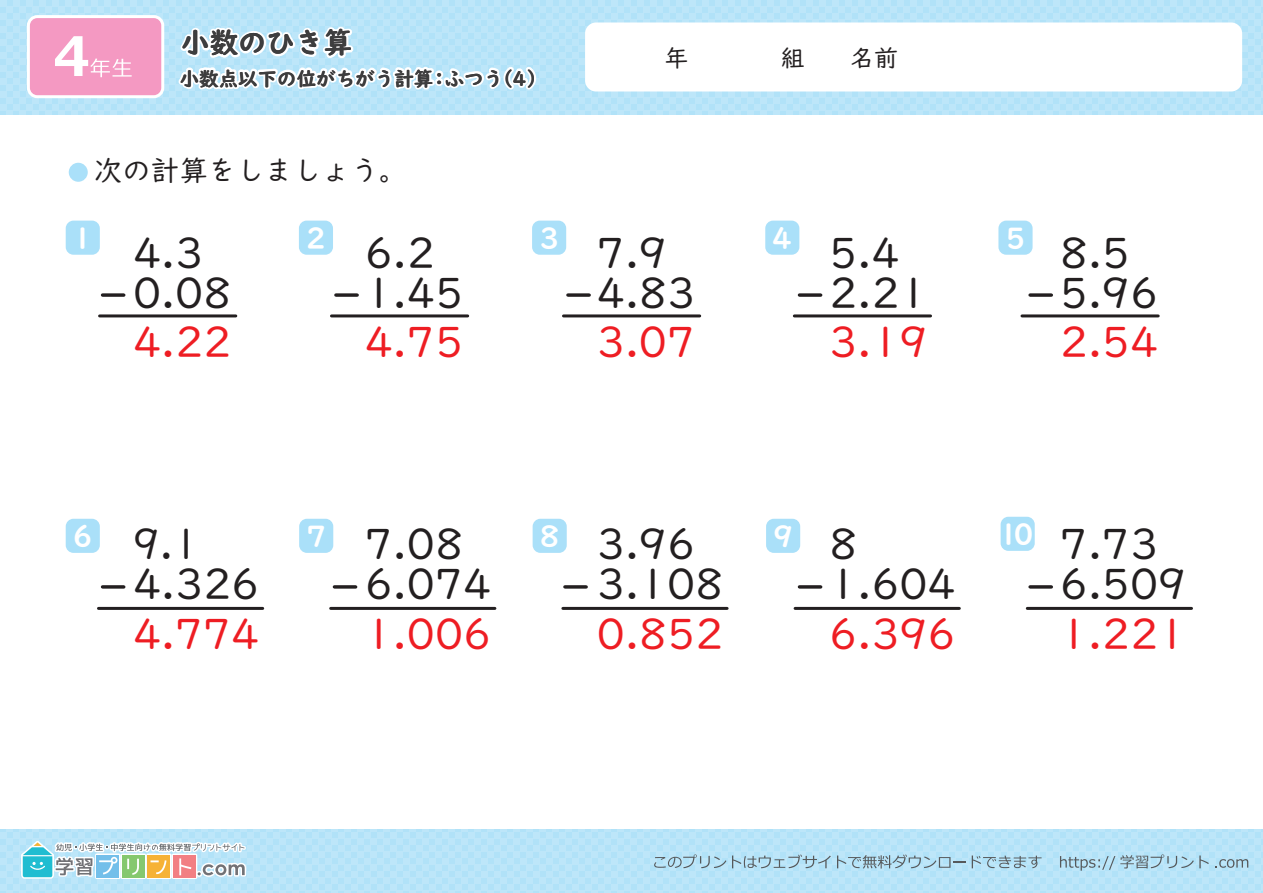
<style>
.page{position:relative;width:1263px;height:893px;background:#fff}
.page>*{position:absolute;margin:0;border:0;box-sizing:border-box;transform-origin:0 0}
.t1{font:42.6px/40px "UD Digi Kyokasho NP R";color:#231f20}
.t2{font:42.6px "UD Digi Kyokasho NP R";color:#ee1d23}
.t3{font:42.6px/40px "UD Digi Kyokasho NP R";color:#231f20;scale:.95 1}
.t4{font:28.65px "UD Digi Kyokasho NP B";color:#fff}
.t5{font:28.5px "UD Digi Kyokasho NP R";color:#231f20}
.t6{font:28.5px "UD Digi Kyokasho NP B";color:#231f20}
.t7{font:24px "UD Digi Kyokasho NP R";color:#231f20}
.t8{font:19.5px "UD Digi Kyokasho NP B";color:#231f20}
</style>
<div class="page">
<div style="left:0;top:0;width:1263px;height:114px;background:#bde6f9"></div>
<div style="left:585px;top:23px;width:657px;height:69px;background:#fff;border-radius:11px"></div>
<div style="left:27px;top:15px;width:137px;height:83px;border:6px solid #fff;border-radius:8px"></div>
<div style="left:30px;top:18px;width:131px;height:77px;background:#f499c2;border-radius:8px"></div>
<svg style="left:55px;top:36px;width:77px;height:41px"></svg>
<div style="left:0;top:830px;width:1263px;height:63px;background:#bde6f9"></div>
<svg style="left:1060px;top:854px;width:149px;height:17px"></svg>
<svg style="left:1215px;top:859px;width:33px;height:9px"></svg>
<svg style="left:654px;top:854px;width:72px;height:14px"></svg>
<svg style="left:732px;top:854px;width:99px;height:14px"></svg>
<svg style="left:837px;top:854px;width:129px;height:14px"></svg>
<svg style="left:972px;top:855px;width:69px;height:13px"></svg>
<svg style="left:15px;top:829px;width:233px;height:51px"></svg>
<div style="left:69px;top:163px;width:19px;height:19px;background:#aae0f9;border-radius:50%"></div>
<svg style="left:336px;top:293px;width:21px;height:4px"></svg>
<svg style="left:103px;top:293px;width:21px;height:4px"></svg>
<svg style="left:568px;top:293px;width:21px;height:4px"></svg>
<svg style="left:799px;top:293px;width:22px;height:4px"></svg>
<hr style="left:794px;top:314px;width:136px;height:3px;background:#231f20">
<hr style="left:563px;top:314px;width:137px;height:3px;background:#231f20">
<hr style="left:331px;top:314px;width:137px;height:3px;background:#231f20">
<hr style="left:1022px;top:314px;width:136px;height:3px;background:#231f20">
<hr style="left:100px;top:314px;width:136px;height:3px;background:#231f20">
<hr style="left:98px;top:607px;width:165px;height:3px;background:#231f20">
<hr style="left:795px;top:607px;width:164px;height:3px;background:#231f20">
<hr style="left:563px;top:607px;width:164px;height:3px;background:#231f20">
<hr style="left:331px;top:607px;width:164px;height:3px;background:#231f20">
<hr style="left:1027px;top:607px;width:164px;height:3px;background:#231f20">
<svg style="left:1030px;top:293px;width:21px;height:4px"></svg>
<svg style="left:334px;top:585px;width:22px;height:4px"></svg>
<svg style="left:103px;top:585px;width:21px;height:4px"></svg>
<svg style="left:565px;top:585px;width:21px;height:4px"></svg>
<svg style="left:799px;top:585px;width:22px;height:4px"></svg>
<svg style="left:1030px;top:585px;width:21px;height:4px"></svg>
<div style="left:765px;top:221px;width:34px;height:34px;background:#aae0f9;border-radius:8px"></div>
<div style="left:299px;top:221px;width:34px;height:34px;background:#aae0f9;border-radius:8px"></div>
<div style="left:532px;top:221px;width:34px;height:34px;background:#aae0f9;border-radius:8px"></div>
<div style="left:1000px;top:517px;width:35px;height:34px;background:#aae0f9;border-radius:8px"></div>
<div style="left:66px;top:221px;width:34px;height:34px;background:#aae0f9;border-radius:8px"></div>
<div style="left:299px;top:519px;width:34px;height:34px;background:#aae0f9;border-radius:8px"></div>
<div style="left:66px;top:519px;width:34px;height:34px;background:#aae0f9;border-radius:8px"></div>
<div style="left:533px;top:519px;width:34px;height:34px;background:#aae0f9;border-radius:8px"></div>
<div style="left:998px;top:221px;width:34px;height:34px;background:#aae0f9;border-radius:8px"></div>
<div style="left:766px;top:519px;width:34px;height:34px;background:#aae0f9;border-radius:8px"></div>
<svg style="left:175px;top:0;width:365px;height:115px"></svg>
<p class="t6" style="left:181px;top:26px;width:173px">小数のひき算</p>
<p class="t8" style="left:180px;top:67px;width:271px">小数点以下の位がちがう計算：</p>
<p class="t8" style="left:493px;top:67px;width:54px">（4）</p>
<p class="t8" style="left:445px;top:67px;width:60px">ふつう</p>
<p class="t7" style="left:664px;top:44px;width:25px">年</p>
<p class="t7" style="left:781px;top:44px;width:25px">組</p>
<p class="t7" style="left:850px;top:44px;width:49px">名前</p>
<p class="t5" style="left:94px;top:154px;width:315px">次の計算をしましょう。</p>
<p class="t4" style="left:73px;top:221px;width:22px">1</p>
<p class="t1" style="left:133px;top:233px;width:100px">4.3<br>0.08</p>
<p class="t4" style="left:306px;top:221px;width:22px">2</p>
<p class="t4" style="left:539px;top:221px;width:22px">3</p>
<p class="t4" style="left:772px;top:221px;width:22px">4</p>
<p class="t4" style="left:1005px;top:221px;width:22px">5</p>
<p class="t1" style="left:365px;top:233px;width:100px">6.2<br>1.45</p>
<p class="t1" style="left:597px;top:233px;width:100px">7.9<br>4.83</p>
<p class="t1" style="left:829px;top:233px;width:100px">5.4<br>2.21</p>
<p class="t1" style="left:1060px;top:233px;width:100px">8.5<br>5.96</p>
<p class="t2" style="left:133px;top:318px;width:100px">4.22</p>
<p class="t2" style="left:365px;top:318px;width:100px">4.75</p>
<p class="t2" style="left:597px;top:318px;width:100px">3.07</p>
<p class="t2" style="left:829px;top:318px;width:100px">3.19</p>
<p class="t2" style="left:1060px;top:318px;width:100px">2.54</p>
<p class="t4" style="left:998px;top:517px;width:37px">10</p>
<p class="t4" style="left:73px;top:519px;width:22px">6</p>
<p class="t4" style="left:306px;top:519px;width:22px">7</p>
<p class="t4" style="left:539px;top:519px;width:22px">8</p>
<p class="t4" style="left:773px;top:519px;width:22px">9</p>
<p class="t3" style="left:133px;top:524px;width:135px">9.1<br>4.326</p>
<p class="t1" style="left:365px;top:524px;width:128px">7.08<br>6.074</p>
<p class="t1" style="left:597px;top:524px;width:128px">3.96<br>3.108</p>
<p class="t1" style="left:829px;top:524px;width:128px">8<br>1.604</p>
<p class="t1" style="left:1060px;top:524px;width:128px">7.73<br>6.509</p>
<p class="t2" style="left:133px;top:610px;width:128px">4.774</p>
<p class="t2" style="left:365px;top:610px;width:128px">1.006</p>
<p class="t2" style="left:597px;top:610px;width:128px">0.852</p>
<p class="t2" style="left:829px;top:610px;width:128px">6.396</p>
<p class="t2" style="left:1060px;top:610px;width:128px">1.221</p>
</div>
